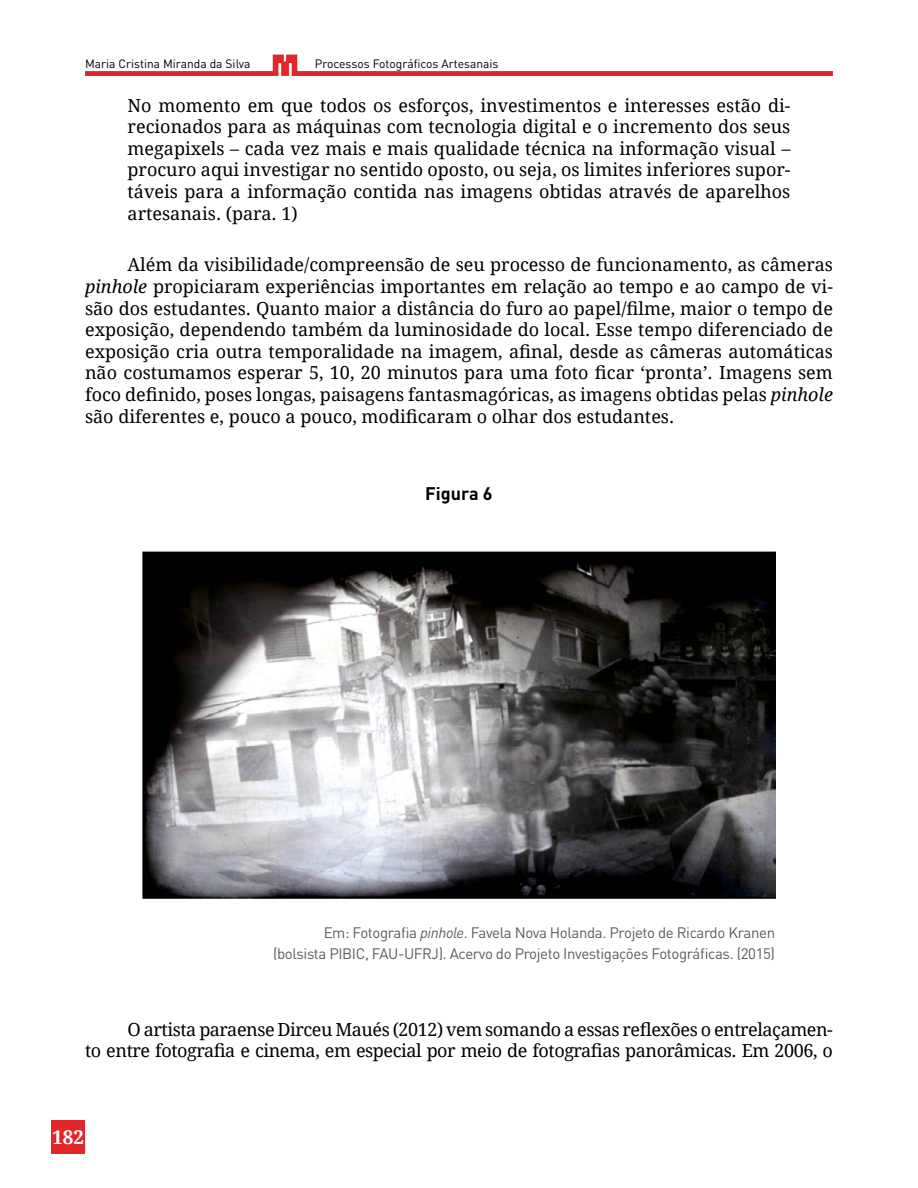
<style>
.page{position:relative;width:918px;height:1188px;background:#fff}
.page>*{position:absolute;margin:0;border:0;box-sizing:border-box;transform-origin:0 0}
.t1{font:700 18.9px "Droid Serif";color:#fff}
.t2{font:18px/21.6px "Droid Serif";letter-spacing:-.025em;color:#000;text-align:justify}
.t3{font:700 18px "DIN Pro";color:#000}
.t4{font:15px/21px "DIN Pro";letter-spacing:-.025em;color:#5c5c5c;text-align:right}
.t5{font:12px "DIN Pro";color:#000}
.s1{font-style:italic}
</style>
<div class="page">
<svg style="left:85px;top:55px;width:748px;height:21px"></svg>
<img style="left:143px;top:551px;width:632px;height:348px">
<div style="left:51px;top:1120px;width:34px;height:34px;background:#e2272b"></div>
<p class="t5" style="left:85px;top:54px;width:167px">Maria Cristina Miranda da Silva</p>
<p class="t5" style="left:315px;top:54px;width:185px">Processos Fotográficos Artesanais</p>
<p class="t2" style="left:128px;top:94px;width:664px">No momento em que todos os esforços, investimentos e interesses estão di&shy;recionados para as máquinas com tecnologia digital e o incremento dos seus megapixels – cada vez mais e mais qualidade técnica na informação visual – procuro aqui investigar no sentido oposto, ou seja, os limites inferiores supor&shy;táveis para a informação contida nas imagens obtidas através de aparelhos artesanais. (para. 1)</p>
<p class="t2" style="left:85px;top:254px;width:749px;text-indent:43px">Além da visibilidade/compreensão de seu processo de funcionamento, as câmeras <span class="s1">pinhole</span> propiciaram experiências importantes em relação ao tempo e ao campo de vi&shy;são dos estudantes. Quanto maior a distância do furo ao papel/filme, maior o tempo de exposição, dependendo também da luminosidade do local. Esse tempo diferenciado de exposição cria outra temporalidade na imagem, afinal, desde as câmeras automáticas não costumamos esperar 5, 10, 20 minutos para uma foto ficar ‘pronta’. Imagens sem foco definido, poses longas, paisagens fantasmagóricas, as imagens obtidas pelas <span class="s1">pinhole </span>são diferentes e, pouco a pouco, modificaram o olhar dos estudantes.</p>
<p class="t3" style="left:425px;top:479px;width:69px">Figura 6</p>
<p class="t4" style="left:273px;top:920px;width:504px">Em: Fotografia <span class="s1">pinhole</span>. Favela Nova Holanda. Projeto de Ricardo Kranen (bolsista PIBIC, FAU-UFRJ). Acervo do Projeto Investigações Fotográficas. (2015)</p>
<p class="t2" style="left:85px;top:1018px;width:749px;text-align:right">O artista paraense Dirceu Maués (2012) vem somando a essas reflexões o entrelaçamen-<br>to entre fotografia e cinema, em especial por meio de fotografias panorâmicas. Em 2006, o</p>
<p class="t1" style="left:52px;top:1124px;width:33px">182</p>
</div>
